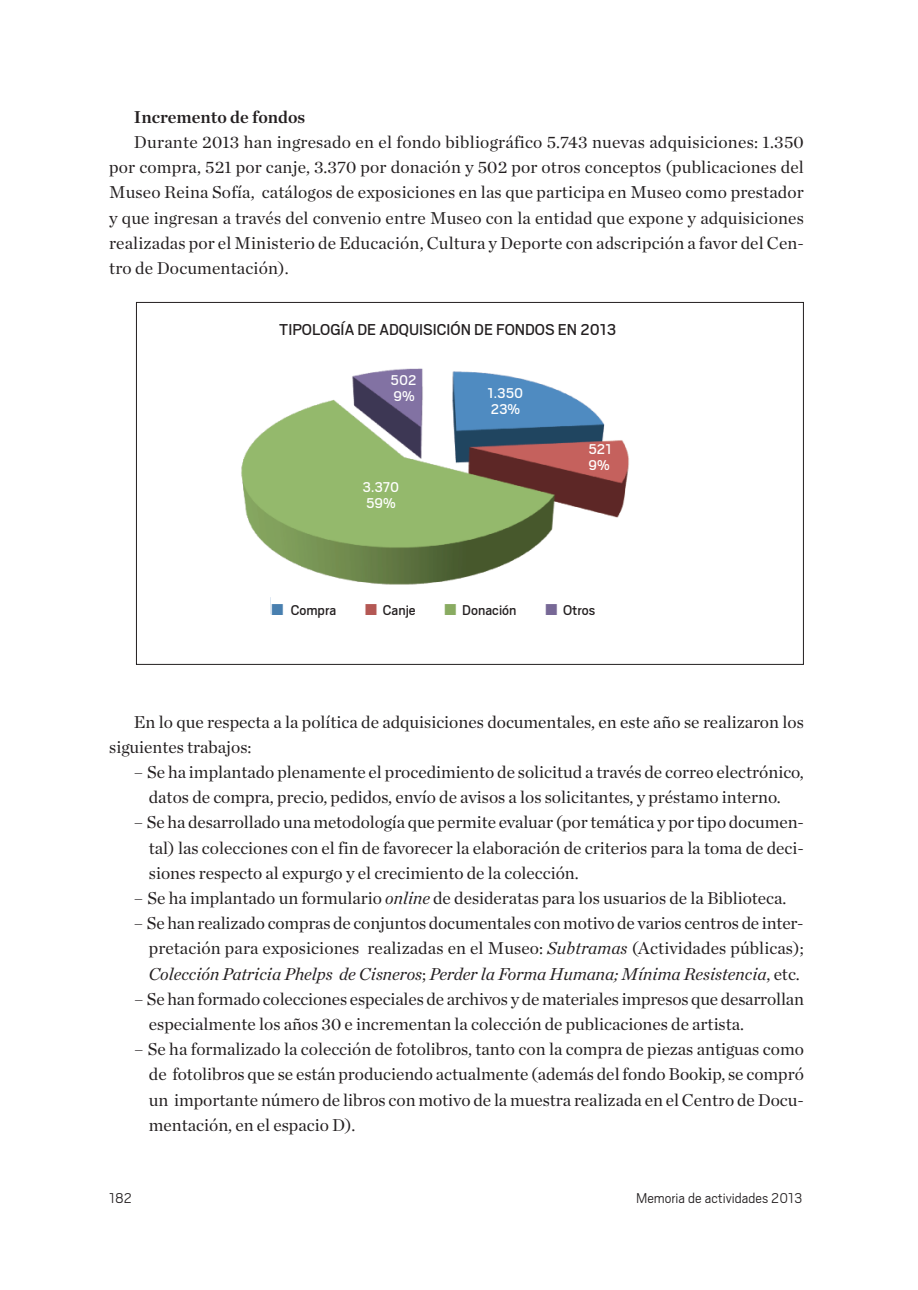
<style>
.page{position:relative;width:918px;height:1290px;background:#fff}
.page>*{position:absolute;margin:0;border:0;box-sizing:border-box;transform-origin:0 0}
.t1{font:17.5px/25.2px "Chronicle Deck";color:#231f20;text-align:justify}
.t2{font:17.5px "Scout";color:#231f20}
.t3{font:600 17.5px "Chronicle Deck";color:#231f20}
.t4{font:15.75px "Scout";color:#231f20}
.t5{font:300 15.75px "Scout";color:#231f20}
.t6{font:15.75px/15.8px "Scout";color:#fff}
.s1{color:#487faf}
.s2{color:#b45854}
.s3{color:#89ab61}
.s4{color:#776896}
.s5{font-style:italic}
</style>
<div class="page">
<img style="left:241px;top:368px;width:388px;height:246px">
<div style="left:271px;top:592px;width:466px;height:39px;background:#fff"></div>
<p class="t3" style="left:134px;top:106px;width:173px">Incremento de fondos</p>
<p class="t1" style="left:109px;top:129px;width:696px;text-indent:25px">Durante 2013 han ingresado en el fondo bibliográfico 5.743 nuevas adquisiciones: 1.350 por compra, 521 por canje, 3.370 por donación y 502 por otros conceptos (publicaciones del Museo Reina Sofía, catálogos de exposiciones en las que participa en Museo como prestador y que ingresan a través del convenio entre Museo con la entidad que expone y adquisiciones realizadas por el Ministerio de Educación, Cultura y Deporte con adscripción a favor del Cen&shy;tro de Documentación).</p>
<p class="t2" style="left:279px;top:324px;width:338px">TIPOLOGÍA DE ADQUISICIÓN DE FONDOS EN 2013</p>
<p class="t6" style="left:390px;top:374px;width:28px">502<br>9%</p>
<p class="t6" style="left:363px;top:481px;width:38px">3.370<br>59%</p>
<p class="t6" style="left:487px;top:387px;width:37px">1.350<br>23%</p>
<p class="t6" style="left:588px;top:443px;width:25px">521<br>9%</p>
<p class="t4" style="left:271px;top:605px;width:66px"><span class="s1">■</span> Compra</p>
<p class="t4" style="left:365px;top:605px;width:52px"><span class="s2">■</span> Canje</p>
<p class="t4" style="left:444px;top:605px;width:73px"><span class="s3">■</span> Donación</p>
<p class="t4" style="left:545px;top:605px;width:51px"><span class="s4">■</span> Otros</p>
<p class="t1" style="left:109px;top:709px;width:696px;text-indent:25px">En lo que respecta a la política de adquisiciones documentales, en este año se realizaron los siguientes trabajos:</p>
<p class="t1" style="left:134px;top:759px;width:671px;text-align:center">– Se ha implantado plenamente el procedimiento de solicitud a través de correo electrónico, datos de compra, precio, pedidos, envío de avisos a los solicitantes, y préstamo interno.</p>
<p class="t1" style="left:149px;top:810px;width:656px;text-indent:-15px">– Se ha desarrollado una metodología que permite evaluar (por temática y por tipo documen&shy;tal) las colecciones con el fin de favorecer la elaboración de criterios para la toma de deci&shy;siones respecto al expurgo y el crecimiento de la colección.</p>
<p class="t1" style="left:134px;top:885px;width:654px">– Se ha implantado un formulario <span class="s5">online</span> de desideratas para los usuarios de la Biblioteca.</p>
<p class="t1" style="left:149px;top:910px;width:656px;text-indent:-15px">– Se han realizado compras de conjuntos documentales con motivo de varios centros de inter&shy;pretación para exposiciones realizadas en el Museo: <span class="s5">Subtramas</span> (Actividades públicas); <span class="s5">Colección Patricia Phelps de Cisneros</span>; <span class="s5">Perder la Forma Humana; Mínima Resistencia</span>, etc.</p>
<p class="t1" style="left:149px;top:986px;width:656px;text-indent:-15px">– Se han formado colecciones especiales de archivos y de materiales impresos que desarrollan especialmente los años 30 e incrementan la colección de publicaciones de artista.</p>
<p class="t1" style="left:149px;top:1036px;width:656px;text-indent:-15px">– Se ha formalizado la colección de fotolibros, tanto con la compra de piezas antiguas como de fotolibros que se están produciendo actualmente (además del fondo Bookip, se compró un importante número de libros con motivo de la muestra realizada en el Centro de Docu&shy;mentación, en el espacio D).</p>
<p class="t5" style="left:109px;top:1193px;width:24px">182</p>
<p class="t5" style="left:636px;top:1193px;width:168px">Memoria de actividades 2013</p>
</div>
